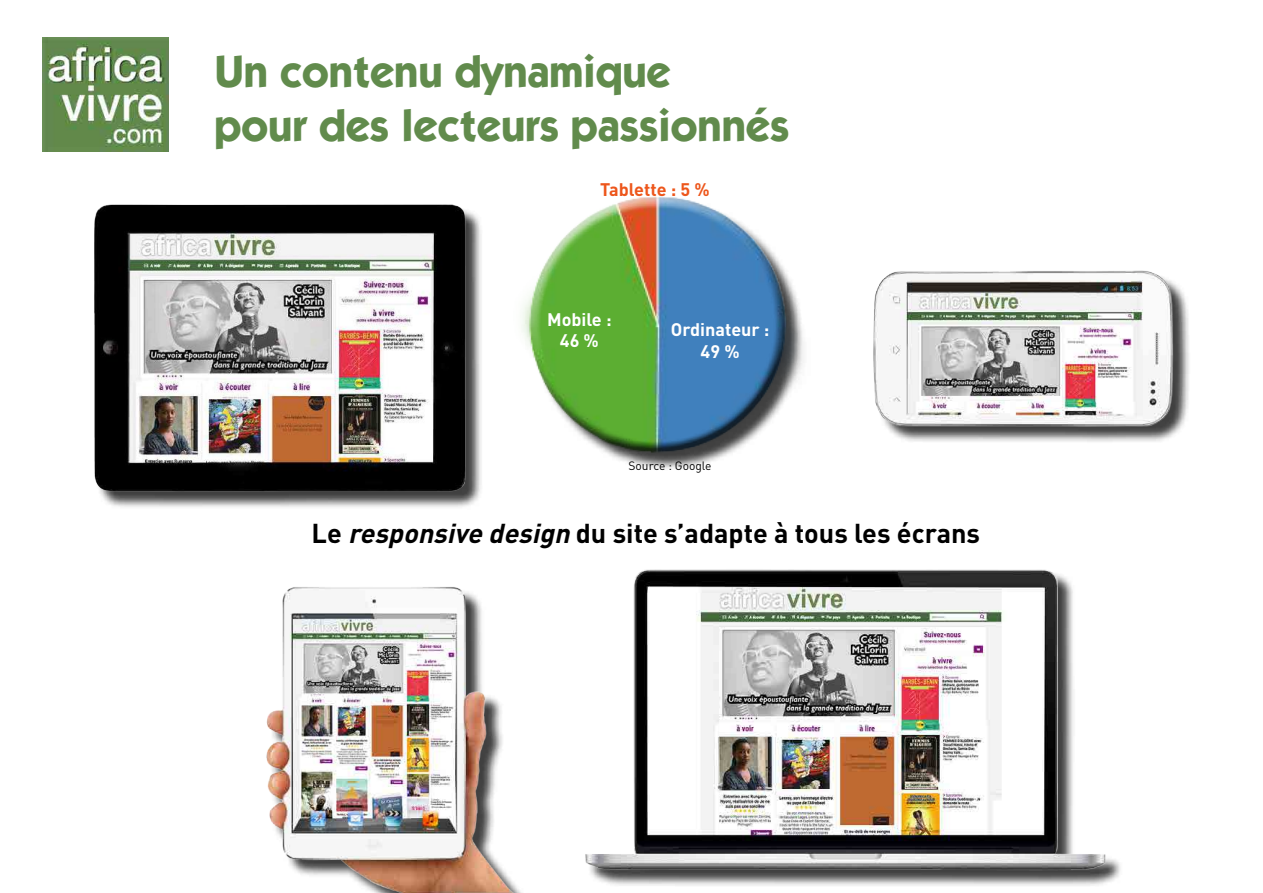
<style>
.page{position:relative;width:1263px;height:893px;background:#fff}
.page>*{position:absolute;margin:0;border:0;box-sizing:border-box;transform-origin:0 0}
.t1{font:700 45px/54px "Itc Kabel";color:#618b4c}
.t2{font:700 27px "DIN Pro";color:#000}
.t3{font:700 18px/21.6px "DIN Pro";color:#fff;text-align:center}
.t4{font:700 18px "DIN Pro";color:#ed561b}
.t5{font:12px "DIN Pro";color:#000}
.s1{font-style:italic}
</style>
<div class="page">
<img style="left:43px;top:37px;width:126px;height:114px">
<img style="left:266px;top:587px;width:254px;height:306px">
<div style="left:588px;top:571px;width:535px;height:317px;background:#000;opacity:.75"></div>
<img style="left:585px;top:569px;width:538px;height:307px">
<div style="left:876px;top:274px;width:315px;height:170px;background:#000;opacity:.75"></div>
<img style="left:873px;top:270px;width:313px;height:170px">
<div style="left:96px;top:207px;width:387px;height:303px;background:#000;opacity:.75"></div>
<img style="left:94px;top:204px;width:378px;height:298px">
<div style="left:512px;top:193px;width:267px;height:201px;background:#fff;opacity:.75"></div>
<div style="left:519px;top:238px;width:289px;height:225px;background:#000;opacity:.75"></div>
<h1 class="t1" style="left:215px;top:44px;width:576px">Un contenu dynamique<br>pour des lecteurs passionnés</h1>
<p class="t4" style="left:600px;top:177px;width:111px">Tablette : 5 %</p>
<p class="t3" style="left:547px;top:308px;width:66px">Mobile :<br>46 %</p>
<p class="t3" style="left:671px;top:318px;width:100px">Ordinateur :<br>49 %</p>
<p class="t5" style="left:628px;top:457px;width:85px">Source : Google</p>
<p class="t2" style="left:311px;top:515px;width:670px">Le <span class="s1">responsive design</span> du site s’adapte à tous les écrans</p>
</div>
